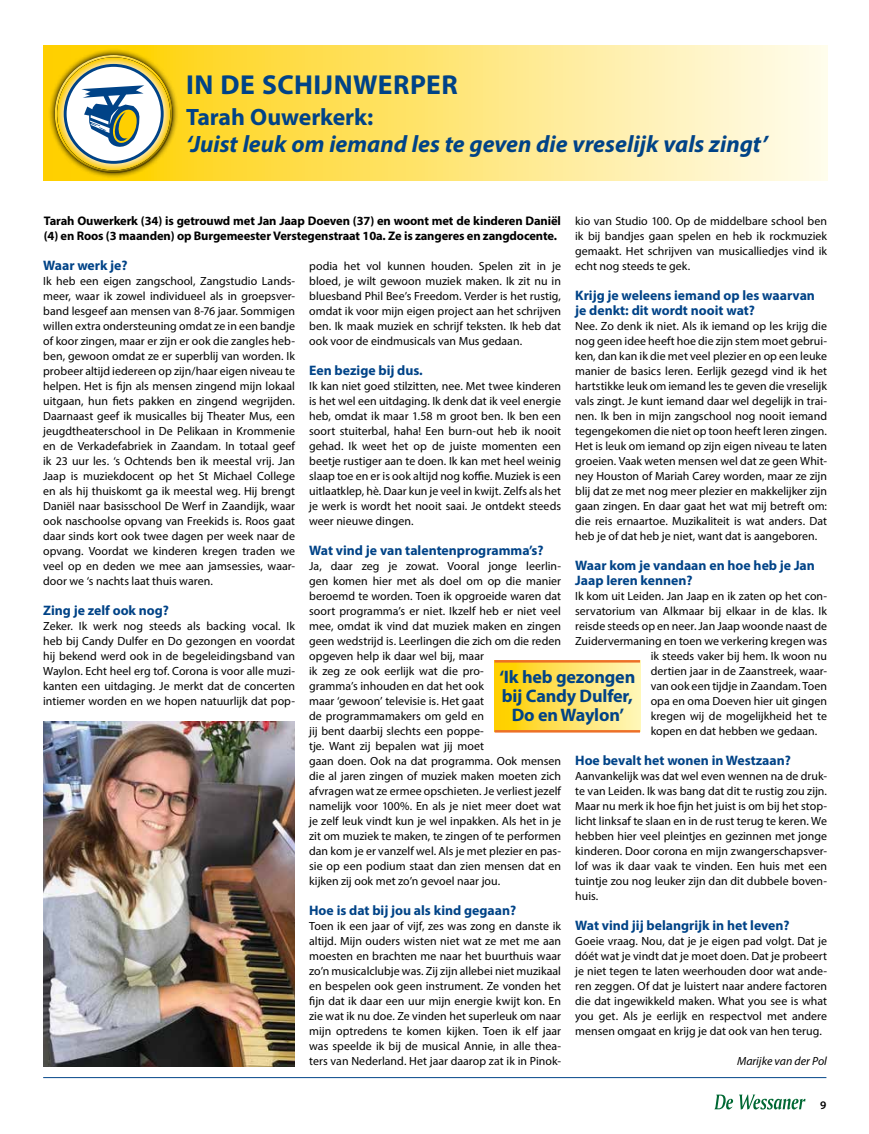
<style>
.page{position:relative;width:869px;height:1134px;background:#fff}
.page>*{position:absolute;margin:0;border:0;box-sizing:border-box;transform-origin:0 0}
.t1{font:700 27.5px "Myriad Pro";letter-spacing:.02em;color:#004387}
.t2{font:italic 700 23.75px "Myriad Pro";color:#004387}
.t3{font:700 23.75px "Myriad Pro";letter-spacing:-.01em;color:#004387}
.t4{font:700 18.12px/18.8px "Myriad Pro";letter-spacing:-.01em;color:#004387;text-align:center}
.t5{font:700 13.75px/15px "Myriad Pro";color:#004387}
.t6{font:700 12.5px/15px "Myriad Pro";letter-spacing:-.01em;color:#000}
.t7{font:11.88px/15px "Myriad Pro";letter-spacing:.005em;color:#000;text-align:justify}
.t8{font:italic 11.88px "Myriad Pro";color:#000}
.t9{font:600 11.62px "Myriad Pro";color:#000}
</style>
<div class="page">
<div style="left:43px;top:45px;width:783px;height:135px;background:linear-gradient(to right,#ffce00,#fffcf1)"></div>
<svg style="left:48px;top:49px;width:131px;height:130px;background:#fdd109"></svg>
<div style="left:51px;top:51px;width:116px;height:91px;background:#fff;opacity:.65"></div>
<div style="left:57px;top:74px;width:119px;height:102px;background:#000;opacity:.65"></div>
<img style="left:43px;top:722px;width:252px;height:345px">
<svg style="left:494px;top:663px;width:145px;height:67px;background:#ffe25c"></svg>
<hr style="left:494px;top:660px;width:145px;height:3px;background:#ed6f27">
<hr style="left:494px;top:730px;width:145px;height:3px;background:#ed6f27">
<svg style="left:714px;top:1094px;width:18px;height:15px"></svg>
<svg style="left:739px;top:1094px;width:66px;height:15px"></svg>
<hr style="left:43px;top:1077px;width:783px;height:1px;background:#004387">
<h1 class="t1" style="left:186px;top:66px;width:273px">IN DE SCHIJNWERPER</h1>
<h2 class="t3" style="left:186px;top:101px;width:188px">Tarah Ouwerkerk:</h2>
<h2 class="t2" style="left:186px;top:129px;width:583px">‘Juist leuk om iemand les te geven die vreselijk vals zingt’</h2>
<p class="t6" style="left:44px;top:213px;width:518px">Tarah Ouwerkerk (34) is getrouwd met Jan Jaap Doeven (37) en woont met de kinderen Daniël (4) en Roos (3 maanden) op Burgemeester Verstegenstraat 10a. Ze is zangeres en zangdocente.</p>
<p class="t7" style="left:575px;top:213px;width:253px">kio van Studio 100. Op de middelbare school ben ik bij bandjes gaan spelen en heb ik rockmuziek gemaakt. Het schrijven van musicalliedjes vind ik echt nog steeds te gek.</p>
<p class="t5" style="left:575px;top:287px;width:241px">Krijg je weleens iemand op les waarvan je denkt: dit wordt nooit wat?</p>
<p class="t7" style="left:575px;top:318px;width:253px">Nee. Zo denk ik niet. Als ik iemand op les krijg die nog geen idee heeft hoe die zijn stem moet gebrui&shy;ken, dan kan ik die met veel plezier en op een leuke manier de basics leren. Eerlijk gezegd vind ik het hartstikke leuk om iemand les te geven die vreselijk vals zingt. Je kunt iemand daar wel degelijk in trai&shy;nen. Ik ben in mijn zangschool nog nooit iemand tegengekomen die niet op toon heeft leren zingen.<br>Het is leuk om iemand op zijn eigen niveau te laten groeien. Vaak weten mensen wel dat ze geen Whit&shy;ney Houston of Mariah Carey worden, maar ze zijn blij dat ze met nog meer plezier en makkelijker zijn gaan zingen. En daar gaat het wat mij betreft om: die reis ernaartoe. Muzikaliteit is wat anders. Dat heb je of dat heb je niet, want dat is aangeboren.</p>
<p class="t5" style="left:575px;top:557px;width:241px">Waar kom je vandaan en hoe heb je Jan<br>Jaap leren kennen?</p>
<p class="t7" style="left:575px;top:588px;width:253px">Ik kom uit Leiden. Jan Jaap en ik zaten op het con-</p>
<p class="t7" style="left:575px;top:603px;width:253px">servatorium van Alkmaar bij elkaar in de klas. Ik</p>
<p class="t7" style="left:575px;top:618px;width:253px">reisde steeds op en neer. Jan Jaap woonde naast de</p>
<p class="t7" style="left:575px;top:633px;width:253px">Zuidervermaning en toen we verkering kregen was</p>
<p class="t7" style="left:650px;top:648px;width:178px">ik steeds vaker bij hem. Ik woon nu</p>
<p class="t7" style="left:650px;top:663px;width:178px">dertien jaar in de Zaanstreek, waar-</p>
<p class="t7" style="left:650px;top:678px;width:178px">van ook een tijdje in Zaandam. Toen</p>
<p class="t7" style="left:650px;top:693px;width:178px">opa en oma Doeven hier uit gingen</p>
<p class="t7" style="left:650px;top:708px;width:178px">kregen wij de mogelijkheid het te</p>
<p class="t7" style="left:650px;top:723px;width:168px">kopen en dat hebben we gedaan.</p>
<p class="t5" style="left:575px;top:752px;width:217px">Hoe bevalt het wonen in Westzaan?</p>
<p class="t7" style="left:575px;top:768px;width:253px">Aanvankelijk was dat wel even wennen na de druk&shy;te van Leiden. Ik was bang dat dit te rustig zou zijn.<br>Maar nu merk ik hoe fijn het juist is om bij het stop&shy;licht linksaf te slaan en in de rust terug te keren. We hebben hier veel pleintjes en gezinnen met jonge kinderen. Door corona en mijn zwangerschapsver&shy;lof was ik daar vaak te vinden. Een huis met een tuintje zou nog leuker zijn dan dit dubbele boven&shy;huis.</p>
<p class="t5" style="left:575px;top:917px;width:216px">Wat vind jij belangrijk in het leven?</p>
<p class="t7" style="left:575px;top:933px;width:253px">Goeie vraag. Nou, dat je je eigen pad volgt. Dat je dóét wat je vindt dat je moet doen. Dat je probeert je niet tegen te laten weerhouden door wat ande&shy;ren zeggen. Of dat je luistert naar andere factoren die dat ingewikkeld maken. What you see is what you get. Als je eerlijk en respectvol met andere mensen omgaat en krijg je dat ook van hen terug.</p>
<p class="t8" style="left:736px;top:1054px;width:91px">Marijke van der Pol</p>
<p class="t5" style="left:43px;top:257px;width:86px">Waar werk je?</p>
<p class="t7" style="left:43px;top:273px;width:253px">Ik heb een eigen zangschool, Zangstudio Lands&shy;meer, waar ik zowel individueel als in groepsver&shy;band lesgeef aan mensen van 8-76 jaar. Sommigen willen extra ondersteuning omdat ze in een bandje of koor zingen, maar er zijn er ook die zangles heb&shy;ben, gewoon omdat ze er superblij van worden. Ik probeer altijd iedereen op zijn/haar eigen niveau te helpen. Het is fijn als mensen zingend mijn lokaal uitgaan, hun fiets pakken en zingend wegrijden.<br>Daarnaast geef ik musicalles bij Theater Mus, een jeugdtheaterschool in De Pelikaan in Krommenie en de Verkadefabriek in Zaandam. In totaal geef ik 23 uur les. ‘s Ochtends ben ik meestal vrij. Jan Jaap is muziekdocent op het St Michael College en als hij thuiskomt ga ik meestal weg. Hij brengt Daniël naar basisschool De Werf in Zaandijk, waar ook naschoolse opvang van Freekids is. Roos gaat daar sinds kort ook twee dagen per week naar de opvang. Voordat we kinderen kregen traden we veel op en deden we mee aan jamsessies, waar&shy;door we ‘s nachts laat thuis waren.</p>
<p class="t5" style="left:43px;top:602px;width:127px">Zing je zelf ook nog?</p>
<p class="t7" style="left:43px;top:618px;width:253px">Zeker. Ik werk nog steeds als backing vocal. Ik heb bij Candy Dulfer en Do gezongen en voordat hij bekend werd ook in de begeleidingsband van Waylon. Echt heel erg tof. Corona is voor alle muzi&shy;kanten een uitdaging. Je merkt dat de concerten intiemer worden en we hopen natuurlijk dat pop-</p>
<p class="t7" style="left:309px;top:258px;width:253px">podia het vol kunnen houden. Spelen zit in je bloed, je wilt gewoon muziek maken. Ik zit nu in bluesband Phil Bee’s Freedom. Verder is het rustig, omdat ik voor mijn eigen project aan het schrijven ben. Ik maak muziek en schrijf teksten. Ik heb dat ook voor de eindmusicals van Mus gedaan.</p>
<p class="t5" style="left:309px;top:362px;width:115px">Een bezige bij dus.</p>
<p class="t7" style="left:309px;top:378px;width:253px">Ik kan niet goed stilzitten, nee. Met twee kinderen is het wel een uitdaging. Ik denk dat ik veel energie heb, omdat ik maar 1.58 m groot ben. Ik ben een soort stuiterbal, haha! Een burn-out heb ik nooit gehad. Ik weet het op de juiste momenten een beetje rustiger aan te doen. Ik kan met heel weinig slaap toe en er is ook altijd nog koffie. Muziek is een uitlaatklep, hè. Daar kun je veel in kwijt. Zelfs als het je werk is wordt het nooit saai. Je ontdekt steeds weer nieuwe dingen.</p>
<p class="t5" style="left:309px;top:542px;width:236px">Wat vind je van talentenprogramma’s?</p>
<p class="t7" style="left:309px;top:558px;width:253px;text-align:left">Ja, daar zeg je zowat. Vooral jonge leerlin&shy;gen komen hier met als doel om op die manier beroemd te worden. Toen ik opgroeide waren dat soort programma’s er niet. Ikzelf heb er niet veel mee, omdat ik vind dat muziek maken en zingen geen wedstrijd is. Leerlingen die zich om die reden opgeven help ik daar wel bij, maar<br>ik zeg ze ook eerlijk wat die pro-<br>gramma’s inhouden en dat het ook<br>maar ‘gewoon’ televisie is. Het gaat<br>de programmamakers om geld en<br>jij bent daarbij slechts een poppe-<br>tje. Want zij bepalen wat jij moet<br>gaan doen. Ook na dat programma. Ook mensen die al jaren zingen of muziek maken moeten zich afvragen wat ze ermee opschieten. Je verliest jezelf namelijk voor 100%. En als je niet meer doet wat je zelf leuk vindt kun je wel inpakken. Als het in je zit om muziek te maken, te zingen of te performen dan kom je er vanzelf wel. Als je met plezier en pas&shy;sie op een podium staat dan zien mensen dat en kijken zij ook met zo’n gevoel naar jou.</p>
<p class="t5" style="left:309px;top:902px;width:208px">Hoe is dat bij jou als kind gegaan?</p>
<p class="t7" style="left:309px;top:918px;width:253px">Toen ik een jaar of vijf, zes was zong en danste ik altijd. Mijn ouders wisten niet wat ze met me aan moesten en brachten me naar het buurthuis waar zo’n musicalclubje was. Zij zijn allebei niet muzikaal en bespelen ook geen instrument. Ze vonden het fijn dat ik daar een uur mijn energie kwijt kon. En zie wat ik nu doe. Ze vinden het superleuk om naar mijn optredens te komen kijken. Toen ik elf jaar was speelde ik bij de musical Annie, in alle thea&shy;ters van Nederland. Het jaar daarop zat ik in Pinok-</p>
<h3 class="t4" style="left:499px;top:667px;width:137px">‘Ik heb gezongen bij Candy Dulfer,<br>Do en Waylon’</h3>
<p class="t9" style="left:819px;top:1099px;width:8px">9</p>
</div>
